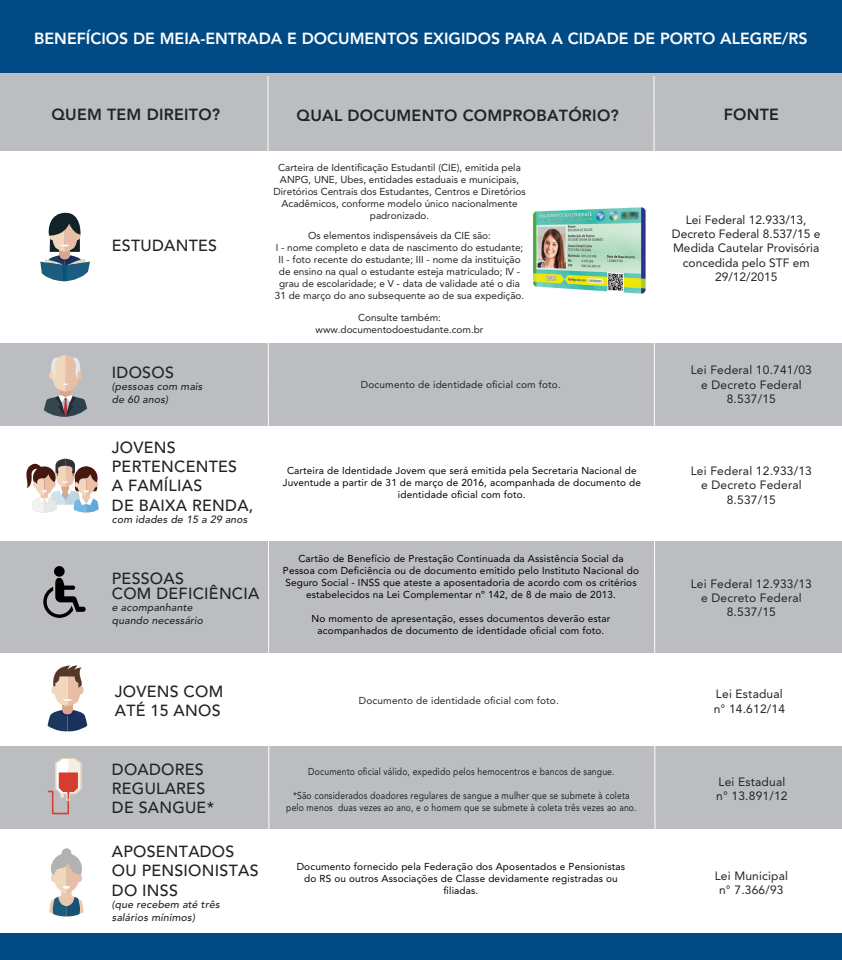
<style>
.page{position:relative;width:842px;height:960px;background:#fff}
.page>*{position:absolute;margin:0;border:0;box-sizing:border-box;transform-origin:0 0}
.t1{font:500 16px/19.2px "Avenir LT Std";letter-spacing:.015em;color:#222325}
.t2{font:800 16px "Avenir LT Std";color:#fff}
.t3{font:800 16px "Avenir LT Std";letter-spacing:.015em;color:#222325}
.t4{font:12px/14.4px "Avenir LT Std";letter-spacing:.015em;color:#222325;text-align:center}
.t5{font:12px/14.4px "Avenir LT Std";color:#222425;text-align:center}
.t6{font:italic 500 10.4px/12.5px "Avenir LT Std";letter-spacing:.015em;color:#222325}
.t7{font:10px/12px "Avenir LT Std";letter-spacing:.015em;color:#000;text-align:center}
.t8{font:10px/12px "Avenir LT Std";color:#222425;text-align:center}
.t9{font:10px/12px "Avenir LT Std";letter-spacing:.015em;color:#222325;text-align:center;scale:.86 1}
.t10{font:10px "Avenir LT Std";letter-spacing:.015em;color:#222325}
</style>
<div class="page">
<div style="left:0;top:70px;width:842px;height:92px;background:#bbbdc0"></div>
<div style="left:0;top:152px;width:842px;height:195px;background:#fff"></div>
<div style="left:0;top:344px;width:842px;height:82px;background:#bbbdc0"></div>
<div style="left:0;top:542px;width:842px;height:111px;background:#bbbdc0"></div>
<div style="left:0;top:747px;width:842px;height:82px;background:#bbbdc0"></div>
<svg style="left:48px;top:758px;width:33px;height:56px"></svg>
<div style="left:0;top:934px;width:842px;height:26px;background:#004b86"></div>
<div style="left:0;top:0;width:842px;height:73px;background:#004b86"></div>
<svg style="left:43px;top:566px;width:43px;height:52px"></svg>
<svg style="left:47px;top:665px;width:41px;height:67px"></svg>
<svg style="left:51px;top:853px;width:31px;height:31px"></svg>
<div style="left:62px;top:848px;width:9px;height:10px;background:#b2b2b2;border-radius:50%"></div>
<svg style="left:49px;top:856px;width:35px;height:61px"></svg>
<svg style="left:40px;top:213px;width:50px;height:68px"></svg>
<svg style="left:26px;top:458px;width:73px;height:55px"></svg>
<svg style="left:44px;top:355px;width:43px;height:62px"></svg>
<svg style="left:267px;top:76px;width:3px;height:753px"></svg>
<svg style="left:653px;top:76px;width:3px;height:753px"></svg>
<img style="left:534px;top:207px;width:112px;height:87px">
<h1 class="t2" style="left:34px;top:29px;width:775px">BENEFÍCIOS DE MEIA-ENTRADA E DOCUMENTOS EXIGIDOS PARA A CIDADE DE PORTO ALEGRE/RS</h1>
<h1 class="t3" style="left:51px;top:105px;width:170px">QUEM TEM DIREITO?</h1>
<h1 class="t3" style="left:296px;top:106px;width:324px">QUAL DOCUMENTO COMPROBATÓRIO?</h1>
<h1 class="t3" style="left:724px;top:105px;width:57px">FONTE</h1>
<h1 class="t1" style="left:112px;top:236px;width:107px">ESTUDANTES</h1>
<p class="t8" style="left:273px;top:162px;width:254px">Carteira de Identificação Estudantil (CIE), emitida pela ANPG, UNE, Ubes, entidades estaduais e municipais, Diretórios Centrais dos Estudantes, Centros e Diretórios Acadêmicos, conforme modelo único nacionalmente padronizado.</p>
<p class="t8" style="left:275px;top:230px;width:251px">Os elementos indispensáveis da CIE são:<br>I - nome completo e data de nascimento do estudante; II - foto recente do estudante; III - nome da instituição de ensino na qual o estudante esteja matriculado; IV - grau de escolaridade; e V - data de validade até o dia 31 de março do ano subsequente ao de sua expedição.</p>
<p class="t8" style="left:316px;top:312px;width:169px">Consulte também: www.documentodoestudante.com.br</p>
<h1 class="t1" style="left:112px;top:363px;width:63px">IDOSOS</h1>
<p class="t6" style="left:112px;top:381px;width:92px">(pessoas com mais de 60 anos)</p>
<p class="t10" style="left:361px;top:379px;width:201px">Documento de identidade oficial com foto.</p>
<h1 class="t1" style="left:112px;top:438px;width:143px">JOVENS<br>PERTENCENTES<br>A FAMÍLIAS<br>DE BAIXA RENDA,</h1>
<p class="t6" style="left:112px;top:514px;width:137px">com idades de 15 a 29 anos</p>
<h1 class="t1" style="left:112px;top:571px;width:149px;line-height:15.2px">PESSOAS<br>COM DEFICIÊNCIA</h1>
<p class="t6" style="left:112px;top:602px;width:93px">e acompanhante quando necessário</p>
<p class="t7" style="left:283px;top:465px;width:360px">Carteira de Identidade Jovem que será emitida pela Secretaria Nacional de<br>Juventude a partir de 31 de março de 2016, acompanhada de documento de identidade oficial com foto.</p>
<p class="t7" style="left:283px;top:553px;width:358px">Cartão de Benefício de Prestação Continuada da Assistência Social da Pessoa com Deficiência ou de documento emitido pelo Instituto Nacional do Seguro Social - INSS que ateste a aposentadoria de acordo com os critérios estabelecidos na Lei Complementar nº 142, de 8 de maio de 2013.</p>
<p class="t7" style="left:311px;top:613px;width:300px">No momento de apresentação, esses documentos deverão estar acompanhados de documento de identidade oficial com foto.</p>
<h1 class="t1" style="left:115px;top:682px;width:110px">JOVENS COM<br>ATÉ 15 ANOS</h1>
<p class="t10" style="left:359px;top:694px;width:201px">Documento de identidade oficial com foto.</p>
<h1 class="t1" style="left:112px;top:760px;width:104px">DOADORES<br>REGULARES<br>DE SANGUE*</h1>
<p class="t9" style="left:308px;top:765px;width:358px">Documento oficial válido, expedido pelos hemocentros e bancos de sangue.</p>
<p class="t9" style="left:286px;top:789px;width:409px">*São considerados doadores regulares de sangue a mulher que se submete à coleta pelo menos duas vezes ao ano, e o homem que se submete à coleta três vezes ao ano.</p>
<h1 class="t1" style="left:112px;top:842px;width:148px">APOSENTADOS<br>OU PENSIONISTAS<br>DO INSS</h1>
<p class="t6" style="left:112px;top:898px;width:109px">(que recebem até três salários mínimos)</p>
<p class="t7" style="left:297px;top:860px;width:330px">Documento fornecido pela Federação dos Aposentados e Pensionistas do RS ou outros Associações de Classe devidamente registradas ou filiadas.</p>
<p class="t5" style="left:672px;top:212px;width:150px">Lei Federal 12.933/13,<br>Decreto Federal 8.537/15 e<br>Medida Cautelar Provisória concedida pelo STF em<br>29/12/2015</p>
<p class="t4" style="left:691px;top:363px;width:123px">Lei Federal 10.741/03 e Decreto Federal<br>8.537/15</p>
<p class="t4" style="left:691px;top:464px;width:123px">Lei Federal 12.933/13 e Decreto Federal<br>8.537/15</p>
<p class="t4" style="left:691px;top:576px;width:123px">Lei Federal 12.933/13 e Decreto Federal<br>8.537/15</p>
<p class="t4" style="left:714px;top:687px;width:73px;text-align:left">Lei Estadual n° 14.612/14</p>
<p class="t4" style="left:716px;top:775px;width:73px;text-align:left">Lei Estadual n° 13.891/12</p>
<p class="t4" style="left:715px;top:869px;width:75px">Lei Municipal n° 7.366/93</p>
</div>
